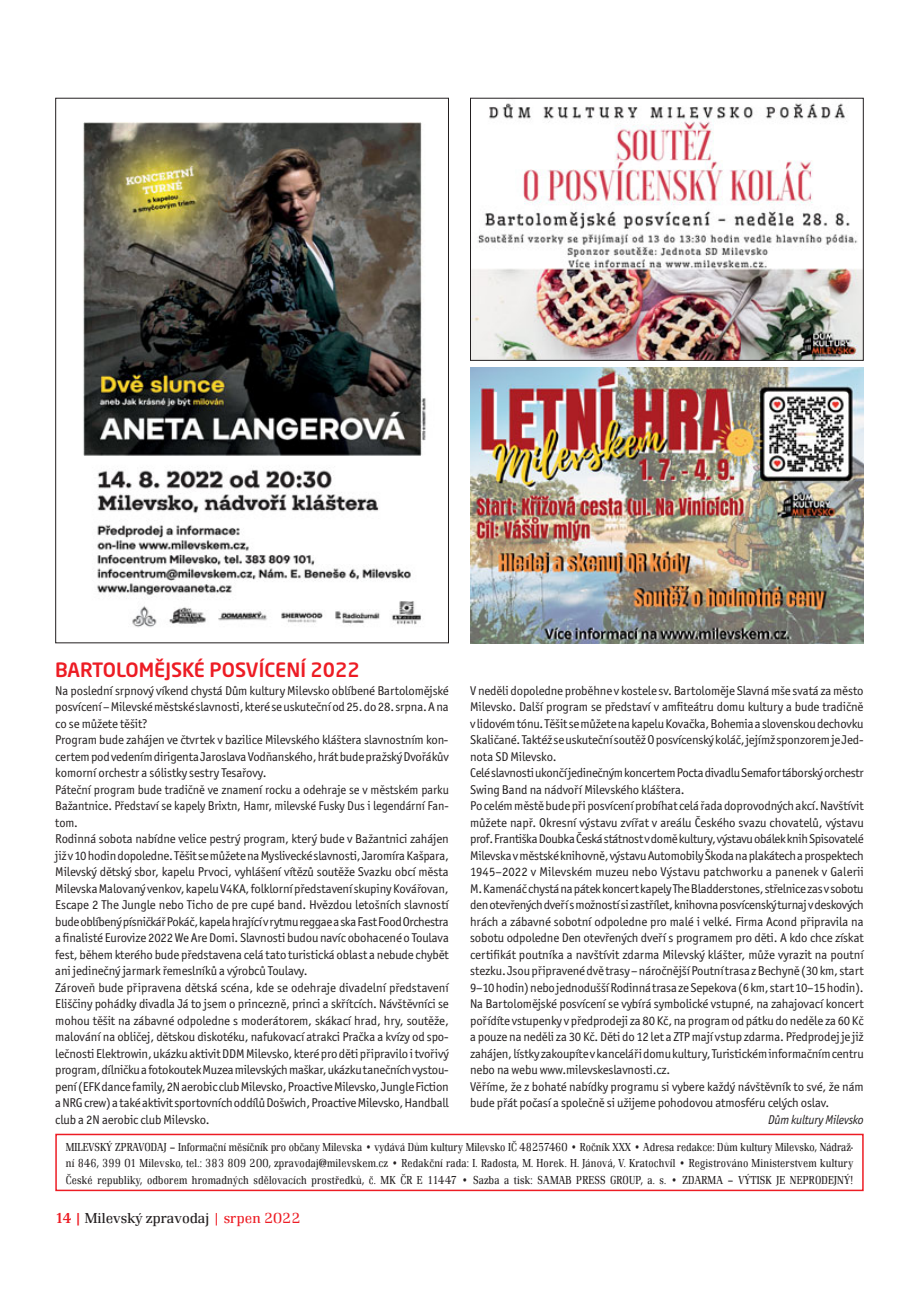
<style>
.page{position:relative;width:919px;height:1289px;background:#fff}
.page>*{position:absolute;margin:0;border:0;box-sizing:border-box;transform-origin:0 0}
.t1{font:500 19.5px "Neo Sans Pro";color:#ed1c24}
.t2{font:300 15px "Renault TOT";color:#231f20}
.t3{font:12.75px/16.5px "Officina Sans Itc TOT";letter-spacing:-.01em;color:#231f20}
.t4{font:italic 12.75px "Officina Sans Itc TOT";letter-spacing:-.01em;color:#231f20;scale:.95 1}
.t5{font:300 12px/16.5px "Renault TOT";letter-spacing:.02em;color:#231f20;text-align:justify;scale:.85 1}
.s1{font-weight:500;color:#ed1c24}
.s2{color:#ed1c24}
</style>
<div class="page">
<div style="left:55px;top:1133px;width:808px;height:58px;border:2px solid #ed1c24"></div>
<img style="left:83px;top:122px;width:343px;height:505px">
<img style="left:472px;top:103px;width:389px;height:256px">
<div style="left:470px;top:98px;width:393px;height:263px;border:1px solid #231f20"></div>
<img style="left:470px;top:368px;width:393px;height:275px">
<h1 class="t1" style="left:55px;top:659px;width:306px">BARTOLOMĚJSKÉ POSVÍCENÍ 2022</h1>
<p class="t3" style="left:55px;top:683px;width:395px">Na poslední srpnový víkend chystá Dům kultury Milevsko oblíbené Bartolomějské posvícení – Milevské městské slavnosti, které se uskuteční od 25. do 28. srpna. A na co se můžete těšit?<br>Program bude zahájen ve čtvrtek v bazilice Milevského kláštera slavnostním kon&shy;certem pod vedením dirigenta Jaroslava Vodňanského, hrát bude pražský Dvořákův komorní orchestr a sólistky sestry Tesařovy.<br>Páteční program bude tradičně ve znamení rocku a odehraje se v městském parku Bažantnice. Představí se kapely Brixtn, Hamr, milevské Fusky Dus i legendární Fan&shy;tom.<br>Rodinná sobota nabídne velice pestrý program, který bude v Bažantnici zahájen již v 10 hodin dopoledne. Těšit se můžete na Myslivecké slavnosti, Jaromíra Kašpara, Milevský dětský sbor, kapelu Prvoci, vyhlášení vítězů soutěže Svazku obcí města Milevska Malovaný venkov, kapelu V4KA, folklorní představení skupiny Kovářovan, Escape 2 The Jungle nebo Ticho de pre cupé band. Hvězdou letošních slavností bude oblíbený písničkář Pokáč, kapela hrající v rytmu reggae aska Fast Food Orchestra a finalisté Eurovize 2022 We Are Domi. Slavnosti budou navíc obohacené o Toulava fest, během kterého bude představena celá tato turistická oblast a nebude chybět ani jedinečný jarmark řemeslníků a výrobců Toulavy.<br>Zároveň bude připravena dětská scéna, kde se odehraje divadelní představení Eliščiny pohádky divadla Já to jsem o princezně, princi a skřítcích. Návštěvníci se mohou těšit na zábavné odpoledne s moderátorem, skákací hrad, hry, soutěže, malování na obličej, dětskou diskotéku, nafukovací atrakci Pračka a kvízy od spo&shy;lečnosti Elektrowin, ukázku aktivit DDM Milevsko, které pro děti připravilo i tvořivý program, dílničku afotokoutek Muzea milevských maškar, ukázku tanečních vystou&shy;pení (EFK dance family, 2N aerobic club Milevsko, Proactive Milevsko, Jungle Fiction aNRG crew) ataké aktivit sportovních oddílů Došwich, Proactive Milevsko, Handball club a 2N aerobic club Milevsko.</p>
<p class="t3" style="left:470px;top:683px;width:395px">V neděli dopoledne proběhne v kostele sv. Bartoloměje Slavná mše svatá za město Milevsko. Další program se představí v amfiteátru domu kultury a bude tradičně vlidovém tónu. Těšit se můžete na kapelu Kovačka, Bohemia aslovenskou dechovku Skaličané. Taktéž se uskuteční soutěž Oposvícenský koláč, jejímž sponzorem je Jed&shy;nota SD Milevsko.<br>Celé slavnosti ukončí jedinečným koncertem Pocta divadlu Semafor táborský orchestr Swing Band na nádvoří Milevského kláštera.<br>Po celém městě bude při posvícení probíhat celá řada doprovodných akcí. Navštívit můžete např. Okresní výstavu zvířat v areálu Českého svazu chovatelů, výstavu prof.Františka Doubka Česká státnost v domě kultury, výstavu obálek knih Spisovatelé Milevska vměstské knihovně, výstavu Automobily Škoda na plakátech aprospektech 1945–2022 v Milevském muzeu nebo Výstavu patchworku a panenek v Galerii M. Kamenáč chystá na pátek koncert kapely The Bladderstones, střelnice zas v sobotu den otevřených dveří s možností si zastřílet, knihovna posvícenský turnaj v deskových hrách a zábavné sobotní odpoledne pro malé i velké. Firma Acond připravila na sobotu odpoledne Den otevřených dveří s programem pro děti. A kdo chce získat certifikát poutníka a navštívit zdarma Milevský klášter, může vyrazit na poutní stezku. Jsou připravené dvě trasy – náročnější Poutní trasa z Bechyně (30 km, start 9–10 hodin) nebo jednodušší Rodinná trasa ze Sepekova (6km, start 10–15 hodin).<br>Na Bartolomějské posvícení se vybírá symbolické vstupné, na zahajovací koncert pořídíte vstupenky v předprodeji za 80 Kč, na program od pátku do neděle za 60 Kč a pouze na neděli za 30 Kč. Děti do 12 let a ZTP mají vstup zdarma. Předprodej je již zahájen, lístky zakoupíte v kanceláři domu kultury, Turistickém informačním centru nebo na webu www.milevskeslavnosti.cz.<br>Věříme, že z bohaté nabídky programu si vybere každý návštěvník to své, že nám bude přát počasí a společně si užijeme pohodovou atmosféru celých oslav.</p>
<p class="t4" style="left:768px;top:1114px;width:102px">Dům kultury Milevsko</p>
<p class="t5" style="left:66px;top:1139px;width:927px">MILEVSKÝ ZPRAVODAJ – Informační měsíčník pro občany Milevska • vydává Dům kultury Milevsko IČ 48257460 • Ročník XXX • Adresa redakce: Dům kultury Milevsko, Nádraž - ní 846, 399 01 Milevsko, tel.: 383 809 200, zpravodaj@milevskem.cz • Redakční rada: I. Radosta, M. Horek. H. Jánová, V. Kratochvíl • Registrováno Ministerstvem kultury České republiky, odborem hromadných sdělovacích prostředků, č. MK ČR E 11447 • Sazba a tisk: SAMAB PRESS GROUP, a. s. • ZDARMA – VÝTISK JE NEPRODEJNÝ!</p>
<p class="t2" style="left:55px;top:1212px;width:247px"><span class="s1">14 |</span> Milevský zpravodaj <span class="s2">| srpen 2022</span></p>
</div>
